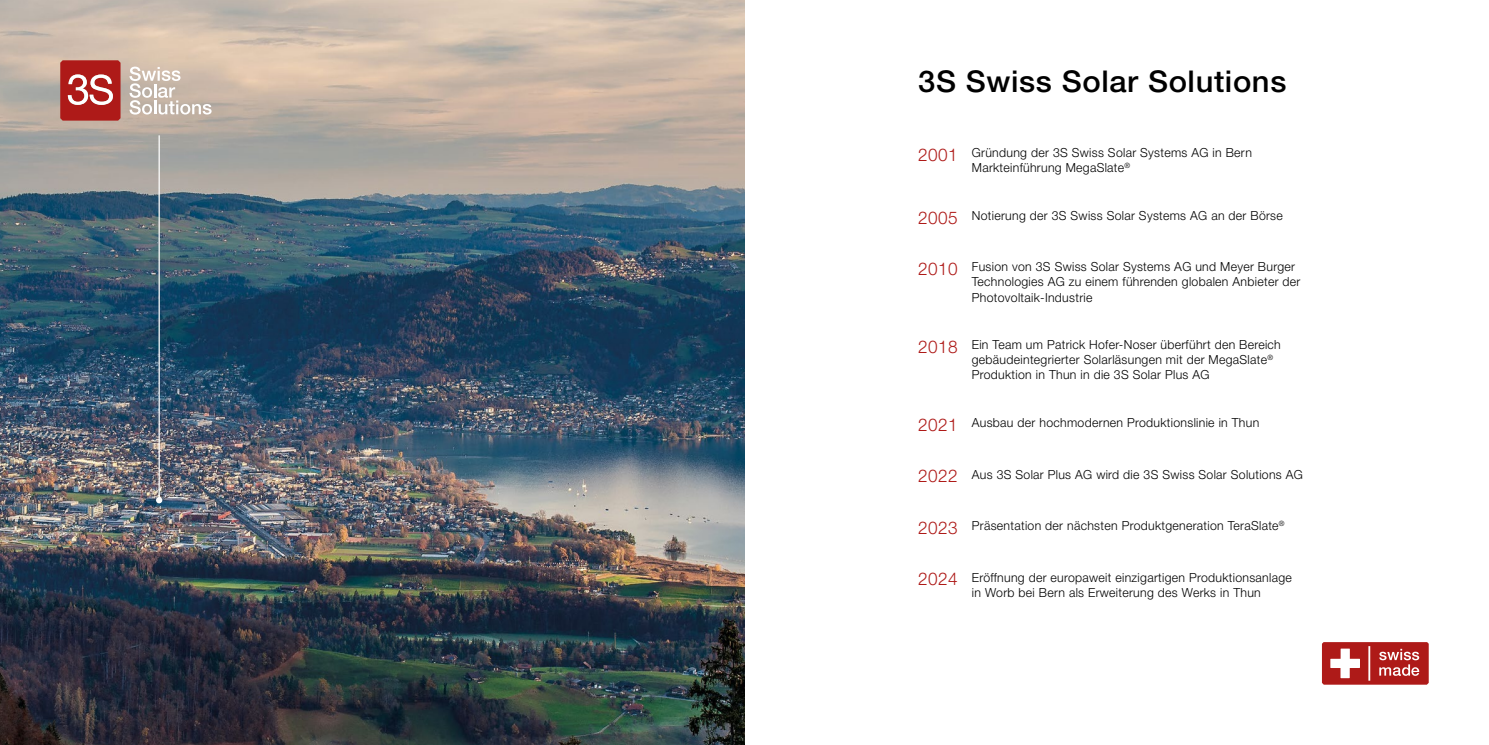
<style>
.page{position:relative;width:1489px;height:745px;background:#fff}
.page>*{position:absolute;margin:0;border:0;box-sizing:border-box;transform-origin:0 0}
.t1{font:500 30px "Helvetica Neue LT Pro";letter-spacing:.02em;color:#000}
.t2{font:300 17.5px "Helvetica Neue LT Pro";letter-spacing:.025em;color:#ae1a18}
.t3{font:300 12.5px/15px "Helvetica Neue LT Pro";letter-spacing:.025em;color:#000}
.s1{font-size:17.5px;color:#ae1a18}
</style>
<div class="page">
<img style="left:0;top:0;width:744px;height:744px">
<svg style="left:129px;top:67px;width:82px;height:47px"></svg>
<svg style="left:60px;top:60px;width:60px;height:60px;background:#ba3f3d"></svg>
<hr style="left:158px;top:135px;width:2px;height:365px;background:#fff">
<div style="left:156px;top:496px;width:6px;height:7px;background:#fff;border-radius:50%"></div>
<svg style="left:1322px;top:642px;width:106px;height:42px;background:#bd4745"></svg>
<h1 class="t1" style="left:918px;top:64px;width:369px">3S Swiss Solar Solutions</h1>
<p class="t3" style="left:971px;top:145px;width:281px;text-indent:-54px"><span class="s1">2001</span> Gründung der 3S Swiss Solar Systems AG in Bern<br>Markteinführung MegaSlate<sup>®</sup></p>
<p class="t3" style="left:918px;top:208px;width:366px"><span class="s1">2005</span> Notierung der 3S Swiss Solar Systems AG an der Börse</p>
<h2 class="t2" style="left:918px;top:258px;width:41px">2010</h2>
<p class="t3" style="left:971px;top:259px;width:330px">Fusion von 3S Swiss Solar Systems AG und Meyer Burger<br>Technologies AG zu einem führenden globalen Anbieter der<br>Photovoltaik-Industrie</p>
<h2 class="t2" style="left:918px;top:336px;width:41px">2018</h2>
<p class="t3" style="left:971px;top:337px;width:310px">Ein Team um Patrick Hofer-Noser überführt den Bereich gebäudeintegrierter Solarläsungen mit der MegaSlate<sup>®<br></sup>Produktion in Thun in die 3S Solar Plus AG</p>
<p class="t3" style="left:918px;top:415px;width:342px"><span class="s1">2021</span> Ausbau der hochmodernen Produktionslinie in Thun</p>
<p class="t3" style="left:918px;top:466px;width:386px"><span class="s1">2022</span> Aus 3S Solar Plus AG wird die 3S Swiss Solar Solutions AG</p>
<h2 class="t2" style="left:918px;top:516px;width:41px">2023</h2>
<h2 class="t2" style="left:918px;top:568px;width:41px">2024</h2>
<p class="t3" style="left:971px;top:518px;width:314px">Präsentation der nächsten Produktgeneration TeraSlate<sup>®</sup></p>
<p class="t3" style="left:971px;top:569px;width:321px">Eröffnung der europaweit einzigartigen Produktionsanlage in Worb bei Bern als Erweiterung des Werks in Thun</p>
</div>
